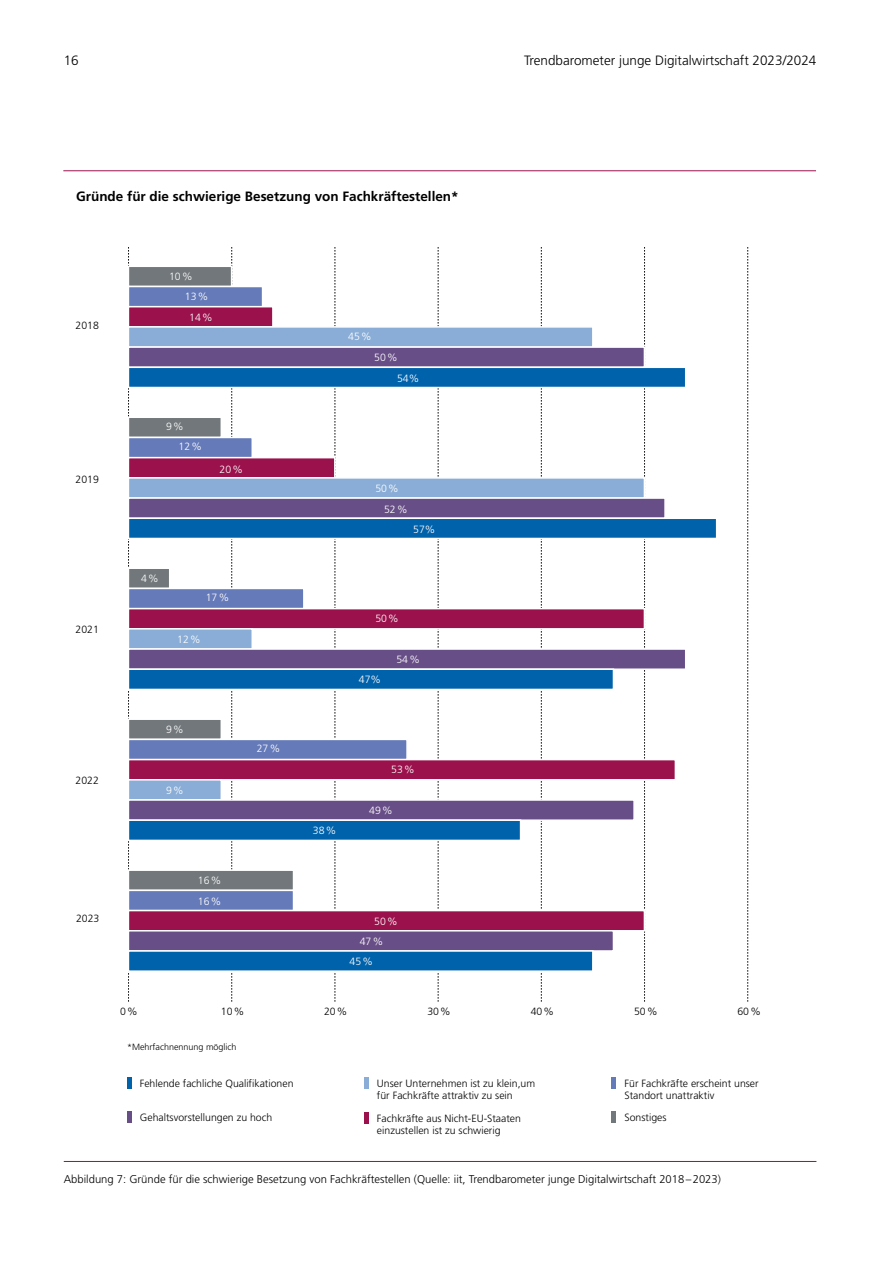
<style>
.page{position:relative;width:893px;height:1263px;background:#fff}
.page>*{position:absolute;margin:0;border:0;box-sizing:border-box;transform-origin:0 0}
.t1{font:700 13.5px "Frutiger LT Pro";color:#000}
.t2{font:300 13.5px "Frutiger LT Pro";color:#000}
.t3{font:300 11.25px "Frutiger LT Pro";color:#000}
.t4{font:300 10.5px/12px "Frutiger LT Pro";color:#000}
.t5{font:300 10.5px "Frutiger LT Pro";color:#fff}
.t6{font:300 9px "Frutiger LT Pro";color:#000}
</style>
<div class="page">
<hr style="left:64px;top:1161px;width:752px;height:1px;background:#9a114c">
<hr style="left:63px;top:171px;width:753px;height:1px;background:#9a114c">
<hr style="left:127px;top:1077px;width:4px;height:11px;background:#0062ab">
<hr style="left:127px;top:1111px;width:4px;height:12px;background:#684e87">
<hr style="left:364px;top:1112px;width:4px;height:12px;background:#9a114c">
<hr style="left:612px;top:1111px;width:4px;height:12px;background:#71777a">
<hr style="left:364px;top:1077px;width:4px;height:11px;background:#89add6">
<hr style="left:612px;top:1077px;width:4px;height:11px;background:#657ab9">
<svg style="left:128px;top:247px;width:1px;height:755px"></svg>
<svg style="left:231px;top:247px;width:1px;height:755px"></svg>
<svg style="left:335px;top:247px;width:1px;height:755px"></svg>
<svg style="left:438px;top:247px;width:1px;height:755px"></svg>
<svg style="left:541px;top:247px;width:1px;height:755px"></svg>
<svg style="left:644px;top:247px;width:1px;height:755px"></svg>
<svg style="left:747px;top:247px;width:1px;height:755px"></svg>
<div style="left:128px;top:869px;width:166px;height:22px;background:#71777a;border:2px solid #fff"></div>
<div style="left:128px;top:890px;width:166px;height:21px;background:#657ab9;border:2px solid #fff"></div>
<div style="left:128px;top:910px;width:517px;height:21px;background:#9a114c;border:2px solid #fff"></div>
<div style="left:128px;top:930px;width:486px;height:22px;background:#684e87;border:2px solid #fff"></div>
<div style="left:128px;top:950px;width:466px;height:22px;background:#0062ab;border:2px solid #fff"></div>
<div style="left:128px;top:718px;width:94px;height:22px;background:#71777a;border:2px solid #fff"></div>
<div style="left:128px;top:739px;width:280px;height:21px;background:#657ab9;border:2px solid #fff"></div>
<div style="left:128px;top:759px;width:548px;height:21px;background:#9a114c;border:2px solid #fff"></div>
<div style="left:128px;top:779px;width:94px;height:22px;background:#89add6;border:2px solid #fff"></div>
<div style="left:128px;top:799px;width:507px;height:22px;background:#684e87;border:2px solid #fff"></div>
<div style="left:128px;top:819px;width:393px;height:22px;background:#0062ab;border:2px solid #fff"></div>
<div style="left:128px;top:567px;width:42px;height:22px;background:#71777a;border:2px solid #fff"></div>
<div style="left:128px;top:588px;width:177px;height:21px;background:#657ab9;border:2px solid #fff"></div>
<div style="left:128px;top:608px;width:517px;height:22px;background:#9a114c;border:2px solid #fff"></div>
<div style="left:128px;top:628px;width:125px;height:22px;background:#89add6;border:2px solid #fff"></div>
<div style="left:128px;top:648px;width:558px;height:22px;background:#684e87;border:2px solid #fff"></div>
<div style="left:128px;top:668px;width:486px;height:22px;background:#0062ab;border:2px solid #fff"></div>
<div style="left:128px;top:416px;width:94px;height:22px;background:#71777a;border:2px solid #fff"></div>
<div style="left:128px;top:437px;width:125px;height:21px;background:#657ab9;border:2px solid #fff"></div>
<div style="left:128px;top:457px;width:208px;height:22px;background:#9a114c;border:2px solid #fff"></div>
<div style="left:128px;top:477px;width:517px;height:22px;background:#89add6;border:2px solid #fff"></div>
<div style="left:128px;top:497px;width:538px;height:22px;background:#684e87;border:2px solid #fff"></div>
<div style="left:128px;top:517px;width:589px;height:22px;background:#0062ab;border:2px solid #fff"></div>
<div style="left:128px;top:266px;width:104px;height:21px;background:#71777a;border:2px solid #fff"></div>
<div style="left:128px;top:286px;width:135px;height:21px;background:#657ab9;border:2px solid #fff"></div>
<div style="left:128px;top:306px;width:146px;height:22px;background:#9a114c;border:2px solid #fff"></div>
<div style="left:128px;top:326px;width:466px;height:22px;background:#89add6;border:2px solid #fff"></div>
<div style="left:128px;top:346px;width:517px;height:22px;background:#684e87;border:2px solid #fff"></div>
<div style="left:128px;top:367px;width:558px;height:21px;background:#0062ab;border:2px solid #fff"></div>
<p class="t2" style="left:64px;top:53px;width:17px">16</p>
<p class="t2" style="left:524px;top:53px;width:294px">Trendbarometer junge Digitalwirtschaft 2023/2024</p>
<p class="t1" style="left:76px;top:188px;width:384px">Gründe für die schwierige Besetzung von Fachkräftestellen*</p>
<p class="t5" style="left:169px;top:270px;width:25px">10%</p>
<p class="t4" style="left:76px;top:320px;width:25px">2018</p>
<p class="t4" style="left:76px;top:473px;width:25px">2019</p>
<p class="t4" style="left:76px;top:623px;width:25px">2021</p>
<p class="t4" style="left:76px;top:774px;width:25px">2022</p>
<p class="t4" style="left:76px;top:912px;width:25px">2023</p>
<p class="t5" style="left:185px;top:290px;width:25px">13%</p>
<p class="t5" style="left:189px;top:312px;width:25px">14%</p>
<p class="t5" style="left:166px;top:420px;width:19px">9%</p>
<p class="t5" style="left:179px;top:440px;width:25px">12%</p>
<p class="t5" style="left:220px;top:463px;width:25px">20%</p>
<p class="t5" style="left:141px;top:572px;width:19px">4%</p>
<p class="t5" style="left:206px;top:591px;width:25px">17%</p>
<p class="t5" style="left:177px;top:634px;width:25px">12%</p>
<p class="t5" style="left:166px;top:723px;width:19px">9%</p>
<p class="t5" style="left:166px;top:784px;width:19px">9%</p>
<p class="t5" style="left:257px;top:742px;width:25px">27%</p>
<p class="t5" style="left:198px;top:874px;width:25px">16%</p>
<p class="t5" style="left:198px;top:895px;width:25px">16%</p>
<p class="t5" style="left:348px;top:330px;width:25px">45%</p>
<p class="t5" style="left:374px;top:351px;width:25px">50%</p>
<p class="t5" style="left:397px;top:372px;width:24px">54%</p>
<p class="t5" style="left:375px;top:482px;width:25px">50%</p>
<p class="t5" style="left:384px;top:503px;width:25px">52%</p>
<p class="t5" style="left:413px;top:524px;width:24px">57%</p>
<p class="t5" style="left:375px;top:612px;width:25px">50%</p>
<p class="t5" style="left:359px;top:673px;width:24px">47%</p>
<p class="t5" style="left:396px;top:654px;width:25px">54%</p>
<p class="t5" style="left:313px;top:824px;width:25px">38%</p>
<p class="t5" style="left:391px;top:764px;width:25px">53%</p>
<p class="t5" style="left:369px;top:804px;width:25px">49%</p>
<p class="t5" style="left:374px;top:915px;width:25px">50%</p>
<p class="t5" style="left:360px;top:935px;width:25px">47%</p>
<p class="t5" style="left:349px;top:955px;width:25px">45%</p>
<p class="t4" style="left:120px;top:1006px;width:19px">0%</p>
<p class="t4" style="left:221px;top:1006px;width:25px">10%</p>
<p class="t4" style="left:324px;top:1006px;width:25px">20%</p>
<p class="t4" style="left:427px;top:1006px;width:25px">30%</p>
<p class="t4" style="left:531px;top:1006px;width:25px">40%</p>
<p class="t4" style="left:634px;top:1006px;width:25px">50%</p>
<p class="t4" style="left:737px;top:1006px;width:25px">60%</p>
<p class="t6" style="left:127px;top:1042px;width:111px">*Mehrfachnennung möglich</p>
<p class="t4" style="left:140px;top:1077px;width:155px">Fehlende fachliche Qualifikationen</p>
<p class="t4" style="left:140px;top:1112px;width:134px">Gehaltsvorstellungen zu hoch</p>
<p class="t4" style="left:377px;top:1112px;width:146px">Fachkräfte aus Nicht-EU-Staaten einzustellen ist zu schwierig</p>
<p class="t4" style="left:624px;top:1112px;width:44px">Sonstiges</p>
<p class="t4" style="left:377px;top:1077px;width:160px">Unser Unternehmen ist zu klein,um für Fachkräfte attraktiv zu sein</p>
<p class="t4" style="left:624px;top:1077px;width:136px">Für Fachkräfte erscheint unser<br>Standort unattraktiv</p>
<p class="t3" style="left:64px;top:1172px;width:659px">Abbildung 7: Gründe für die schwierige Besetzung von Fachkräftestellen (Quelle: iit, Trendbarometer junge Digitalwirtschaft 2018–2023)</p>
</div>
